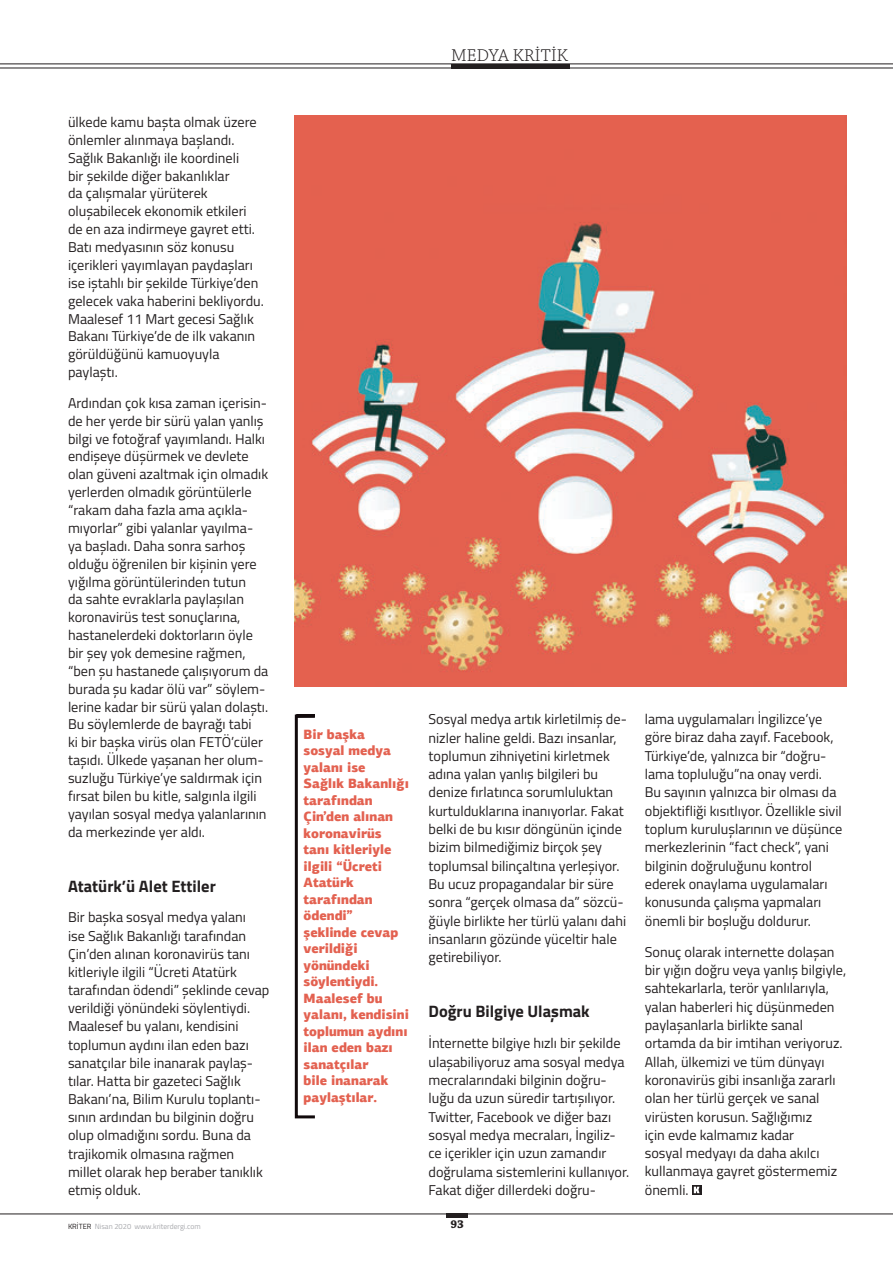
<style>
.page{position:relative;width:893px;height:1263px;background:#fff}
.page>*{position:absolute;margin:0;border:0;box-sizing:border-box;transform-origin:0 0}
.t1{font:300 18px "Chaparral Pro";letter-spacing:.005em;color:#231f20}
.t2{font:700 16.5px "Titillium Web";color:#231f20}
.t3{font:14.25px/18.3px "Titillium Web";color:#231f20}
.t4{font:900 13.5px/16.5px "PF Agora Sans Pro";color:#e36150;scale:.95 1}
.t5{font:700 12px "Chaparral Pro";color:#231f20}
.t6{font:7.5px "Titillium Web";color:#a8a9ad}
.s1{color:#231f20}
</style>
<div class="page">
<svg style="left:692px;top:1185px;width:10px;height:10px"></svg>
<svg style="left:694px;top:1187px;width:5px;height:6px"></svg>
<svg style="left:294px;top:714px;width:21px;height:405px"></svg>
<img style="left:295px;top:116px;width:551px;height:571px">
<hr style="left:446px;top:1214px;width:22px;height:4px;background:#231f20">
<hr style="left:0;top:1214px;width:893px;height:1px;background:#231f20">
<hr style="left:0;top:64px;width:893px;height:1px;background:#231f20">
<hr style="left:0;top:68px;width:893px;height:1px;background:#231f20">
<hr style="left:451px;top:64px;width:118px;height:4px;background:#231f20">
<p class="t3" style="left:68px;top:112px;width:197px;line-height:17.9px">ülkede kamu başta olmak üzere önlemler alınmaya başlandı.<br>Sağlık Bakanlığı ile koordineli<br>bir şekilde diğer bakanlıklar<br>da çalışmalar yürüterek oluşabilecek ekonomik etkileri de en aza indirmeye gayret etti.<br>Batı medyasının söz konusu içerikleri yayımlayan paydaşları ise iştahlı bir şekilde Türkiye’den gelecek vaka haberini bekliyordu.<br>Maalesef 11 Mart gecesi Sağlık<br>Bakanı Türkiye’de de ilk vakanın görüldüğünü kamuoyuyla paylaştı.</p>
<p class="t3" style="left:68px;top:393px;width:202px;line-height:17.9px">Ardından çok kısa zaman içerisin&shy;de her yerde bir sürü yalan yanlış bilgi ve fotoğraf yayımlandı. Halkı endişeye düşürmek ve devlete olan güveni azaltmak için olmadık yerlerden olmadık görüntülerle “rakam daha fazla ama açıkla&shy;mıyorlar” gibi yalanlar yayılma&shy;ya başladı. Daha sonra sarhoş olduğu öğrenilen bir kişinin yere yığılma görüntülerinden tutun<br>da sahte evraklarla paylaşılan koronavirüs test sonuçlarına, hastanelerdeki doktorların öyle bir şey yok demesine rağmen, “ben şu hastanede çalışıyorum da burada şu kadar ölü var” söylem&shy;lerine kadar bir sürü yalan dolaştı.<br>Bu söylemlerde de bayrağı tabi<br>ki bir başka virüs olan FETÖ’cüler taşıdı. Ülkede yaşanan her olum&shy;suzluğu Türkiye’ye saldırmak için fırsat bilen bu kitle, salgınla ilgili yayılan sosyal medya yalanlarının da merkezinde yer aldı.</p>
<p class="t2" style="left:68px;top:873px;width:149px">Atatürk’ü Alet Ettiler</p>
<p class="t3" style="left:68px;top:908px;width:203px">Bir başka sosyal medya yalanı<br>ise Sağlık Bakanlığı tarafından<br>Çin’den alınan koronavirüs tanı kitleriyle ilgili “Ücreti Atatürk tarafından ödendi” şeklinde cevap verildiği yönündeki söylentiydi.<br>Maalesef bu yalanı, kendisini toplumun aydını ilan eden bazı sanatçılar bile inanarak paylaş&shy;tılar. Hatta bir gazeteci Sağlık<br>Bakanı’na, Bilim Kurulu toplantı&shy;sının ardından bu bilginin doğru olup olmadığını sordu. Buna da trajikomik olmasına rağmen millet olarak hep beraber tanıklık etmiş olduk.</p>
<p class="t6" style="left:68px;top:1221px;width:134px"><span class="s1">KRİTER</span> Nisan 2020 www.kriterdergi.com</p>
<p class="t1" style="left:451px;top:45px;width:118px">MEDYA KRİTİK</p>
<p class="t4" style="left:304px;top:726px;width:112px">Bir başka sosyal medya yalanı ise<br>Sağlık Bakanlığı tarafından<br>Çin’den alınan koronavirüs tanı kitleriyle ilgili “Ücreti<br>Atatürk tarafından ödendi” şeklinde cevap verildiği yönündeki söylentiydi.<br>Maalesef bu yalanı, kendisini toplumun aydını ilan eden bazı sanatçılar<br>bile inanarak paylaştılar.</p>
<p class="t3" style="left:428px;top:709px;width:200px">Sosyal medya artık kirletilmiş de&shy;nizler haline geldi. Bazı insanlar, toplumun zihniyetini kirletmek adına yalan yanlış bilgileri bu denize fırlatınca sorumluluktan kurtulduklarına inanıyorlar. Fakat belki de bu kısır döngünün içinde bizim bilmediğimiz birçok şey toplumsal bilinçaltına yerleşiyor.<br>Bu ucuz propagandalar bir süre sonra “gerçek olmasa da” sözcü&shy;ğüyle birlikte her türlü yalanı dahi insanların gözünde yüceltir hale getirebiliyor.</p>
<p class="t2" style="left:428px;top:999px;width:163px">Doğru Bilgiye Ulaşmak</p>
<p class="t3" style="left:428px;top:1033px;width:202px">İnternette bilgiye hızlı bir şekilde ulaşabiliyoruz ama sosyal medya mecralarındaki bilginin doğru&shy;luğu da uzun süredir tartışılıyor.<br>Twitter, Facebook ve diğer bazı sosyal medya mecraları, İngiliz&shy;ce içerikler için uzun zamandır doğrulama sistemlerini kullanıyor.<br>Fakat diğer dillerdeki doğru-</p>
<p class="t5" style="left:450px;top:1217px;width:15px">93</p>
<p class="t3" style="left:645px;top:709px;width:199px">lama uygulamaları İngilizce’ye göre biraz daha zayıf. Facebook, Türkiye’de, yalnızca bir “doğru&shy;lama topluluğu”na onay verdi.<br>Bu sayının yalnızca bir olması da objektifliği kısıtlıyor. Özellikle sivil toplum kuruluşlarının ve düşünce merkezlerinin “fact check”, yani bilginin doğruluğunu kontrol ederek onaylama uygulamaları konusunda çalışma yapmaları önemli bir boşluğu doldurur.</p>
<p class="t3" style="left:645px;top:942px;width:203px">Sonuç olarak internette dolaşan bir yığın doğru veya yanlış bilgiyle, sahtekarlarla, terör yanlılarıyla, yalan haberleri hiç düşünmeden paylaşanlarla birlikte sanal ortamda da bir imtihan veriyoruz.<br>Allah, ülkemizi ve tüm dünyayı koronavirüs gibi insanlığa zararlı olan her türlü gerçek ve sanal virüsten korusun. Sağlığımız<br>için evde kalmamız kadar<br>sosyal medyayı da daha akılcı kullanmaya gayret göstermemiz önemli.</p>
</div>
